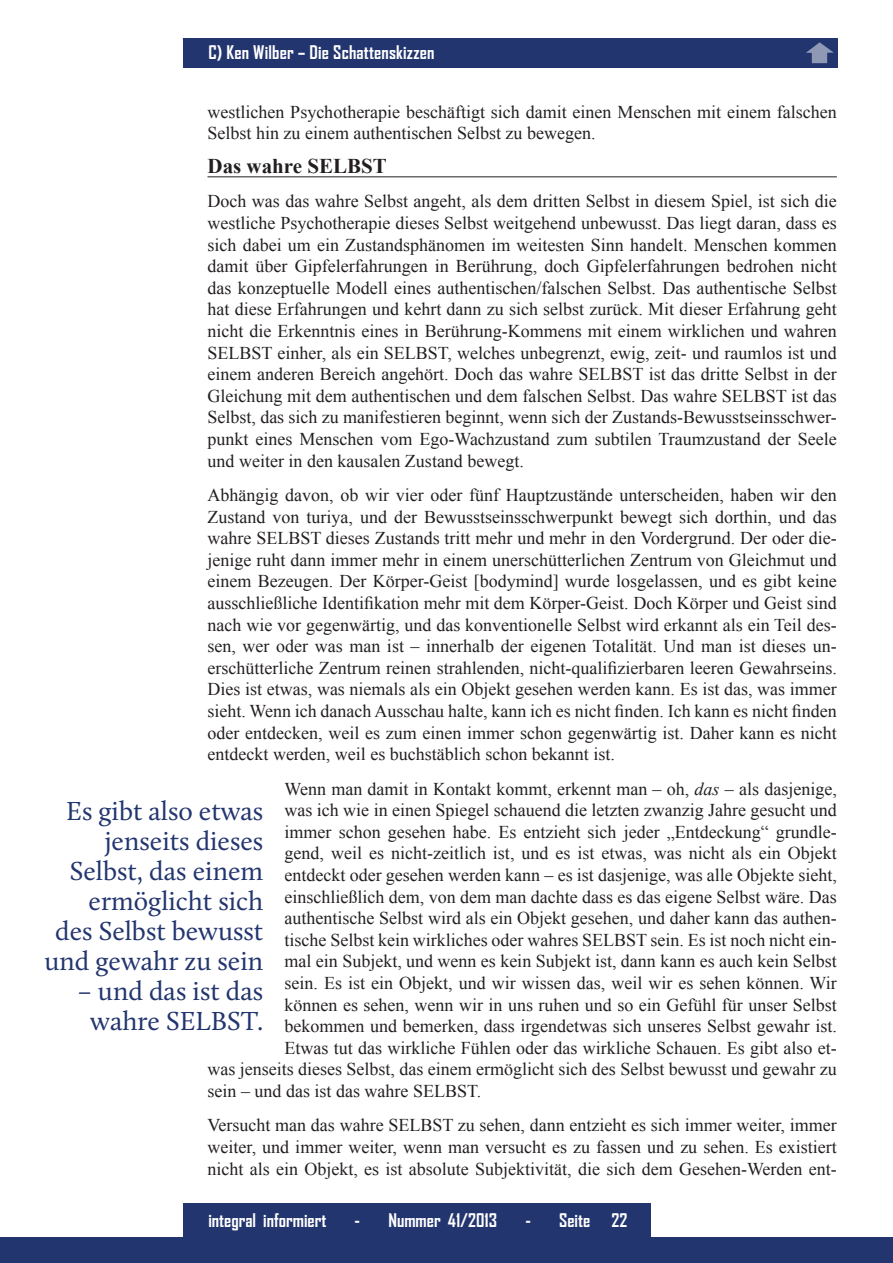
<style>
.page{position:relative;width:893px;height:1263px;background:#fff}
.page>*{position:absolute;margin:0;border:0;box-sizing:border-box;transform-origin:0 0}
.t1{font:27px/30px "Calluna";color:#22356e;text-align:right}
.t2{font:700 21px "Times New Roman";color:#231f20}
.t3{font:18px/21.6px "Times New Roman";color:#231f20;text-align:justify}
.t4{font:700 18px "Agency FB";color:#fff}
.s1{font-style:italic}
</style>
<div class="page">
<div style="left:0;top:1238px;width:893px;height:25px;background:#22356e"></div>
<div style="left:183px;top:1203px;width:468px;height:34px;background:#22356e"></div>
<div style="left:183px;top:38px;width:655px;height:30px;background:#22356e"></div>
<hr style="left:207px;top:176px;width:630px;height:1px;background:#231f20">
<svg style="left:806px;top:42px;width:28px;height:21px"></svg>
<p class="t4" style="left:208px;top:41px;width:228px">C) Ken Wilber – Die Schattenskizzen</p>
<p class="t3" style="left:207px;top:100px;width:631px">westlichen Psychotherapie beschäftigt sich damit einen Menschen mit einem falschen<br>Selbst hin zu einem authentischen Selbst zu bewegen.</p>
<p class="t2" style="left:207px;top:151px;width:181px">Das wahre SELBST</p>
<p class="t3" style="left:207px;top:190px;width:631px">Doch was das wahre Selbst angeht, als dem dritten Selbst in diesem Spiel, ist sich die westliche Psychotherapie dieses Selbst weitgehend unbewusst. Das liegt daran, dass es sich dabei um ein Zustandsphänomen im weitesten Sinn handelt. Menschen kommen damit über Gipfelerfahrungen in Berührung, doch Gipfelerfahrungen bedrohen nicht das konzeptuelle Modell eines authentischen/falschen Selbst. Das authentische Selbst hat diese Erfahrungen und kehrt dann zu sich selbst zurück. Mit dieser Erfahrung geht nicht die Erkenntnis eines in Berührung-Kommens mit einem wirklichen und wahren SELBST einher, als ein SELBST, welches unbegrenzt, ewig, zeit- und raumlos ist und einem anderen Bereich angehört. Doch das wahre SELBST ist das dritte Selbst in der Gleichung mit dem authentischen und dem falschen Selbst. Das wahre SELBST ist das Selbst, das sich zu manifestieren beginnt, wenn sich der Zustands-Bewusstseinsschwer&shy;punkt eines Menschen vom Ego-Wachzustand zum subtilen Traumzustand der Seele und weiter in den kausalen Zustand bewegt.</p>
<p class="t3" style="left:207px;top:484px;width:631px">Abhängig davon, ob wir vier oder fünf Hauptzustände unterscheiden, haben wir den Zustand von turiya, und der Bewusstseinsschwerpunkt bewegt sich dorthin, und das wahre SELBST dieses Zustands tritt mehr und mehr in den Vordergrund. Der oder die&shy;jenige ruht dann immer mehr in einem unerschütterlichen Zentrum von Gleichmut und einem Bezeugen. Der Körper-Geist [bodymind] wurde losgelassen, und es gibt keine ausschließliche Identifikation mehr mit dem Körper-Geist. Doch Körper und Geist sind nach wie vor gegenwärtig, und das konventionelle Selbst wird erkannt als ein Teil des&shy;sen, wer oder was man ist – innerhalb der eigenen Totalität. Und man ist dieses un&shy;erschütterliche Zentrum reinen strahlenden, nicht-qualifizierbaren leeren Gewahrseins.<br>Dies ist etwas, was niemals als ein Objekt gesehen werden kann. Es ist das, was immer sieht. Wenn ich danach Ausschau halte, kann ich es nicht finden. Ich kann es nicht finden oder entdecken, weil es zum einen immer schon gegenwärtig ist. Daher kann es nicht entdeckt werden, weil es buchstäblich schon bekannt ist.</p>
<p class="t3" style="left:285px;top:777px;width:554px">Wenn man damit in Kontakt kommt, erkennt man – oh, <span class="s1">das</span> – als dasjenige,</p>
<p class="t3" style="left:285px;top:799px;width:554px">was ich wie in einen Spiegel schauend die letzten zwanzig Jahre gesucht und</p>
<p class="t3" style="left:285px;top:821px;width:554px">immer schon gesehen habe. Es entzieht sich jeder „Entdeckung“ grundle-</p>
<p class="t3" style="left:285px;top:842px;width:554px">gend, weil es nicht-zeitlich ist, und es ist etwas, was nicht als ein Objekt</p>
<p class="t3" style="left:285px;top:864px;width:554px">entdeckt oder gesehen werden kann – es ist dasjenige, was alle Objekte sieht,</p>
<p class="t3" style="left:285px;top:885px;width:554px">einschließlich dem, von dem man dachte dass es das eigene Selbst wäre. Das</p>
<p class="t3" style="left:285px;top:907px;width:554px">authentische Selbst wird als ein Objekt gesehen, und daher kann das authen-</p>
<p class="t3" style="left:285px;top:929px;width:554px">tische Selbst kein wirkliches oder wahres SELBST sein. Es ist noch nicht ein-</p>
<p class="t3" style="left:285px;top:950px;width:554px">mal ein Subjekt, und wenn es kein Subjekt ist, dann kann es auch kein Selbst</p>
<p class="t3" style="left:285px;top:972px;width:554px">sein. Es ist ein Objekt, und wir wissen das, weil wir es sehen können. Wir</p>
<p class="t3" style="left:285px;top:993px;width:554px">können es sehen, wenn wir in uns ruhen und so ein Gefühl für unser Selbst</p>
<p class="t3" style="left:285px;top:1015px;width:554px">bekommen und bemerken, dass irgendetwas sich unseres Selbst gewahr ist.</p>
<p class="t3" style="left:285px;top:1037px;width:554px">Etwas tut das wirkliche Fühlen oder das wirkliche Schauen. Es gibt also et-</p>
<p class="t3" style="left:207px;top:1058px;width:631px">was jenseits dieses Selbst, das einem ermöglicht sich des Selbst bewusst und gewahr zu</p>
<p class="t3" style="left:207px;top:1080px;width:275px">sein – und das ist das wahre SELBST.</p>
<p class="t3" style="left:207px;top:1114px;width:631px">Versucht man das wahre SELBST zu sehen, dann entzieht es sich immer weiter, immer weiter, und immer weiter, wenn man versucht es zu fassen und zu sehen. Es existiert nicht als ein Objekt, es ist absolute Subjektivität, die sich dem Gesehen-Werden ent-</p>
<h1 class="t1" style="left:44px;top:795px;width:220px">Es gibt also etwas jenseits dieses<br>Selbst, das einem ermöglicht sich<br>des Selbst bewusst und gewahr zu sein</h1>
<h1 class="t1" style="left:77px;top:975px;width:187px;text-align:center">– und das ist das wahre SELBST.</h1>
<p class="t4" style="left:208px;top:1208px;width:120px">integral informiert</p>
<p class="t4" style="left:355px;top:1208px;width:144px">- Nummer 41/2013</p>
<p class="t4" style="left:525px;top:1208px;width:103px">- Seite 22</p>
</div>
